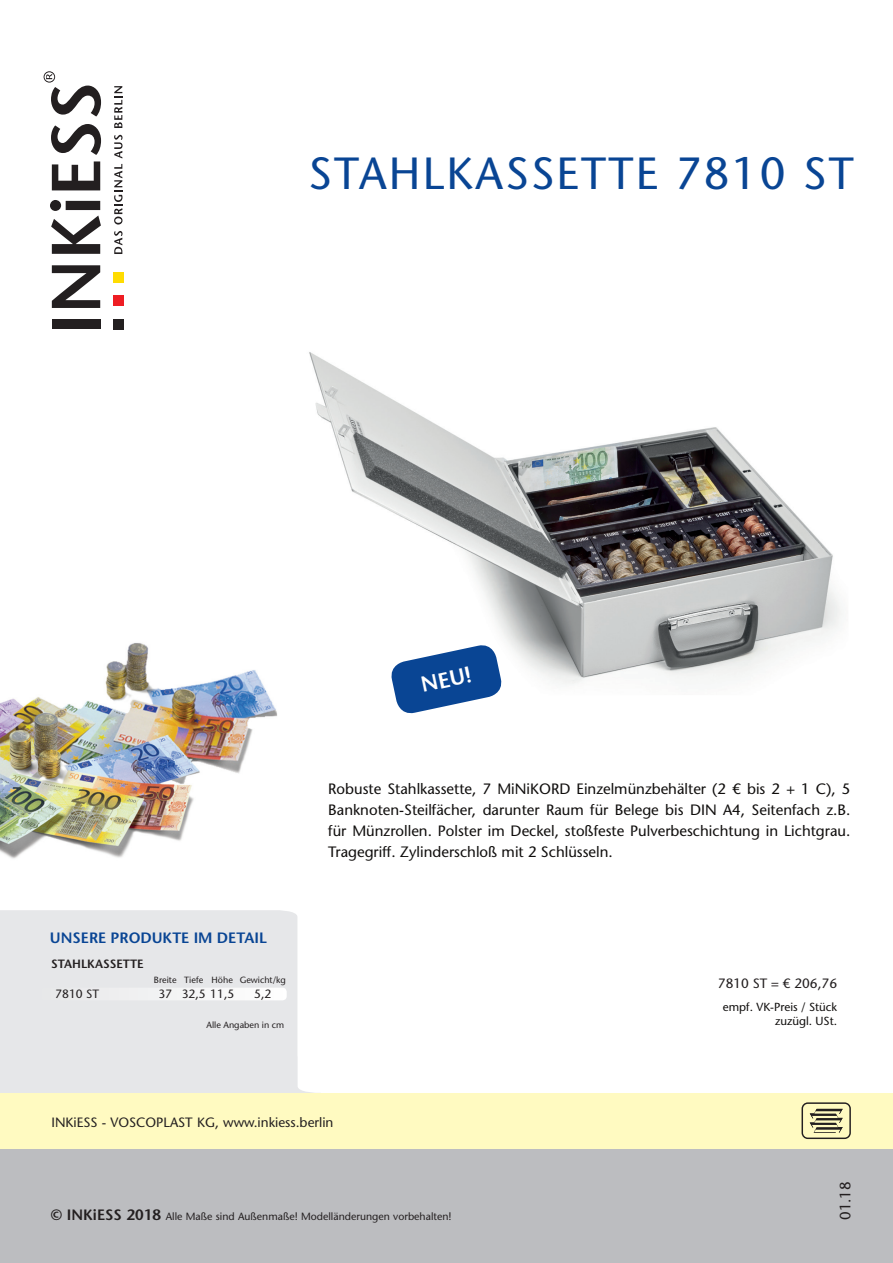
<style>
.page{position:relative;width:893px;height:1263px;background:#fff}
.page>*{position:absolute;margin:0;border:0;box-sizing:border-box;transform-origin:0 0}
.t1{font:500 45px "Stone Sans Std";letter-spacing:.05em;color:#094594}
.t2{font:600 21.75px "Stone Sans Std";color:#fff}
.t3{font:500 15px/21px "Stone Sans Std";color:#100e0d;text-align:justify}
.t4{font:600 15px "Stone Sans Std";color:#094594}
.t5{font:500 15px "Stone Sans Std";color:#231f20}
.t6{font:500 13.5px "Stone Sans Std";color:#231f20}
.t7{font:500 12px "Stone Sans Std";color:#231f20}
.t8{font:600 12px "Stone Sans Std";color:#231f20}
.t9{font:500 11.7px/14.1px "Stone Sans Std";color:#100e0d;text-align:right}
.t10{font:500 10.5px "Stone Sans Std";color:#231f20}
.t11{font:500 9px "Stone Sans Std";color:#231f20}
.s1{font-weight:600;font-size:15px}
</style>
<div class="page">
<img style="left:309px;top:352px;width:533px;height:332px">
<div style="left:0;top:910px;width:314px;height:183px;background:#e6e7e9"></div>
<div style="left:0;top:1148px;width:893px;height:115px;background:#bcbdc0"></div>
<div style="left:0;top:1093px;width:893px;height:55px;background:#fffac1"></div>
<img style="left:0;top:643px;width:277px;height:216px">
<img style="left:272px;top:643px;width:5px;height:52px">
<svg style="left:40px;top:988px;width:247px;height:12px"></svg>
<div style="left:52px;top:319px;width:48px;height:10px;background:#231f20"></div>
<svg style="left:52px;top:265px;width:48px;height:43px"></svg>
<svg style="left:50px;top:200px;width:51px;height:54px"></svg>
<svg style="left:52px;top:161px;width:48px;height:29px"></svg>
<svg style="left:51px;top:124px;width:50px;height:31px"></svg>
<svg style="left:44px;top:71px;width:57px;height:46px"></svg>
<svg style="left:114px;top:231px;width:8px;height:23px"></svg>
<svg style="left:114px;top:164px;width:8px;height:61px"></svg>
<svg style="left:114px;top:135px;width:8px;height:23px"></svg>
<svg style="left:114px;top:86px;width:8px;height:42px"></svg>
<div style="left:113px;top:272px;width:10px;height:10px;background:#ffdc01"></div>
<div style="left:113px;top:319px;width:10px;height:10px;background:#231f20"></div>
<div style="left:113px;top:295px;width:10px;height:11px;background:#ee1d23"></div>
<svg style="left:801px;top:1102px;width:50px;height:37px"></svg>
<svg style="left:389px;top:642px;width:115px;height:72px"></svg>
<h1 class="t1" style="left:309px;top:147px;width:547px">STAHLKASSETTE 7810 ST</h1>
<h2 class="t2" style="left:419px;top:672px;width:53px;rotate:-12deg">NEU!</h2>
<p class="t4" style="left:50px;top:928px;width:218px">UNSERE PRODUKTE IM DETAIL</p>
<p class="t8" style="left:51px;top:957px;width:94px">STAHLKASSETTE</p>
<p class="t11" style="left:154px;top:975px;width:133px">Breite Tiefe Höhe Gewicht/kg</p>
<p class="t7" style="left:55px;top:987px;width:45px">7810 ST</p>
<p class="t7" style="left:158px;top:987px;width:77px">37 32,5 11,5</p>
<p class="t7" style="left:254px;top:987px;width:19px">5,2</p>
<p class="t11" style="left:207px;top:1020px;width:79px">Alle Angaben in cm</p>
<p class="t3" style="left:328px;top:778px;width:524px">Robuste Stahlkassette, 7 MiNiKORD Einzelmünzbehälter (2 € bis 2 + 1 C), 5<br>Banknoten-Steilfächer, darunter Raum für Belege bis DIN A4, Seitenfach z.B. für Münzrollen. Polster im Deckel, stoßfeste Pulverbeschichtung in Lichtgrau.<br>Tragegriff. Zylinderschloß mit 2 Schlüsseln.</p>
<p class="t6" style="left:718px;top:975px;width:121px">7810 ST = € 206,76</p>
<p class="t9" style="left:723px;top:1000px;width:116px">empf. VK-Preis / Stück zuzügl. USt.</p>
<p class="t6" style="left:51px;top:1114px;width:284px">INKiESS - VOSCOPLAST KG, www.inkiess.berlin</p>
<p class="t10" style="left:51px;top:1210px;width:402px"><span class="s1">© INKiESS 2018</span> Alle Maße sind Außenmaße! Modelländerungen vorbehalten!</p>
<p class="t5" style="left:836px;top:1220px;width:40px;rotate:-90deg">01.18</p>
</div>
